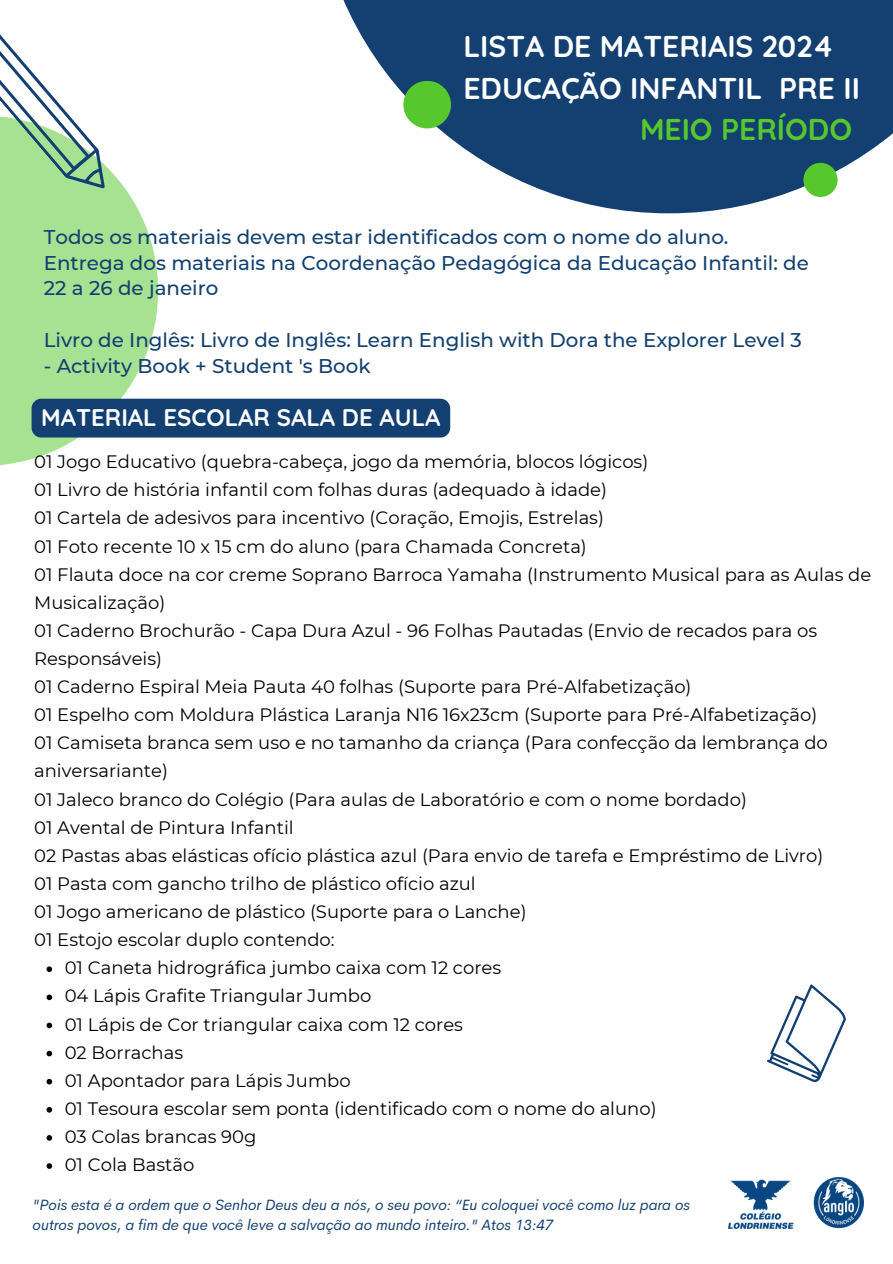
<style>
.page{position:relative;width:893px;height:1264px;background:#fff}
.page>*{position:absolute;margin:0;border:0;box-sizing:border-box;transform-origin:0 0}
.t1{font:700 30px/41.5px "Quicksand";color:#fff}
.t2{font:700 30px "Quicksand";color:#56c82e}
.t3{font:700 24px "Quicksand";color:#fff}
.t4{font:500 19.8px/25.8px "Montserrat";color:#134071}
.t5{font:18px/28px "Montserrat";color:#000}
.t6{font:italic 15px/19px "Cerebri Sans";color:#134071}
</style>
<div class="page">
<svg style="left:0;top:182px;width:158px;height:283px;background:#b3e5a2"></svg>
<svg style="left:343px;top:0;width:549px;height:213px;fill:#134071"></svg>
<div style="left:32px;top:399px;width:418px;height:38px;background:#134071;border-radius:10px"></div>
<svg style="left:0;top:34px;width:120px;height:169px"></svg>
<svg style="left:767px;top:984px;width:79px;height:98px"></svg>
<div style="left:403px;top:81px;width:48px;height:47px;background:#56c82e;border-radius:50%"></div>
<div style="left:803px;top:163px;width:34px;height:34px;background:#56c82e;border-radius:50%"></div>
<svg style="left:47px;top:966px;width:5px;height:6px"></svg>
<svg style="left:47px;top:994px;width:5px;height:6px"></svg>
<svg style="left:47px;top:1022px;width:5px;height:6px"></svg>
<svg style="left:47px;top:1050px;width:5px;height:6px"></svg>
<svg style="left:47px;top:1078px;width:5px;height:6px"></svg>
<svg style="left:47px;top:1107px;width:5px;height:5px"></svg>
<svg style="left:47px;top:1135px;width:5px;height:5px"></svg>
<svg style="left:47px;top:1163px;width:5px;height:5px"></svg>
<img style="left:728px;top:1177px;width:135px;height:51px">
<p class="t1" style="left:463px;top:25px;width:398px">LISTA DE MATERIAIS 2024<br>EDUCAÇÃO INFANTIL PRE II</p>
<p class="t2" style="left:640px;top:110px;width:213px">MEIO PERÍODO</p>
<p class="t4" style="left:44px;top:224px;width:686px">Todos os materiais devem estar identificados com o nome do aluno.</p>
<p class="t4" style="left:44px;top:249px;width:766px">Entrega dos materiais na Coordenação Pedagógica da Educação Infantil: de<br>22 a 26 de janeiro</p>
<p class="t4" style="left:44px;top:327px;width:759px">Livro de Inglês: Livro de Inglês: Learn English with Dora the Explorer Level 3</p>
<p class="t4" style="left:44px;top:353px;width:328px">- Activity Book + Student 's Book</p>
<p class="t3" style="left:41px;top:402px;width:401px">MATERIAL ESCOLAR SALA DE AULA</p>
<p class="t5" style="left:34px;top:448px;width:615px">01 Jogo Educativo (quebra-cabeça, jogo da memória, blocos lógicos)</p>
<p class="t5" style="left:34px;top:476px;width:574px">01 Livro de história infantil com folhas duras (adequado à idade)</p>
<p class="t5" style="left:34px;top:504px;width:571px">01 Cartela de adesivos para incentivo (Coração, Emojis, Estrelas)</p>
<p class="t5" style="left:34px;top:532px;width:554px">01 Foto recente 10 x 15 cm do aluno (para Chamada Concreta)</p>
<p class="t5" style="left:34px;top:560px;width:838px">01 Flauta doce na cor creme Soprano Barroca Yamaha (Instrumento Musical para as Aulas de<br>Musicalização)</p>
<p class="t5" style="left:34px;top:616px;width:784px">01 Caderno Brochurão - Capa Dura Azul - 96 Folhas Pautadas (Envio de recados para os<br>Responsáveis)</p>
<p class="t5" style="left:34px;top:672px;width:658px">01 Caderno Espiral Meia Pauta 40 folhas (Suporte para Pré-Alfabetização)</p>
<p class="t5" style="left:34px;top:700px;width:784px">01 Espelho com Moldura Plástica Laranja N16 16x23cm (Suporte para Pré-Alfabetização)</p>
<p class="t5" style="left:34px;top:729px;width:795px">01 Camiseta branca sem uso e no tamanho da criança (Para confecção da lembrança do aniversariante)</p>
<p class="t5" style="left:34px;top:785px;width:714px">01 Jaleco branco do Colégio (Para aulas de Laboratório e com o nome bordado)</p>
<p class="t5" style="left:34px;top:813px;width:261px">01 Avental de Pintura Infantil</p>
<p class="t5" style="left:34px;top:841px;width:790px">02 Pastas abas elásticas ofício plástica azul (Para envio de tarefa e Empréstimo de Livro)</p>
<p class="t5" style="left:34px;top:869px;width:443px">01 Pasta com gancho trilho de plástico ofício azul</p>
<p class="t5" style="left:34px;top:897px;width:494px">01 Jogo americano de plástico (Suporte para o Lanche)</p>
<p class="t5" style="left:34px;top:925px;width:302px">01 Estojo escolar duplo contendo:</p>
<p class="t5" style="left:65px;top:953px;width:438px">01 Caneta hidrográfica jumbo caixa com 12 cores</p>
<p class="t5" style="left:65px;top:981px;width:308px">04 Lápis Grafite Triangular Jumbo</p>
<p class="t5" style="left:65px;top:1010px;width:400px">01 Lápis de Cor triangular caixa com 12 cores</p>
<p class="t5" style="left:65px;top:1038px;width:120px">02 Borrachas</p>
<p class="t5" style="left:65px;top:1066px;width:287px">01 Apontador para Lápis Jumbo</p>
<p class="t5" style="left:65px;top:1094px;width:593px">01 Tesoura escolar sem ponta (identificado com o nome do aluno)</p>
<p class="t5" style="left:65px;top:1122px;width:193px">03 Colas brancas 90g</p>
<p class="t5" style="left:65px;top:1150px;width:131px">01 Cola Bastão</p>
<p class="t6" style="left:33px;top:1195px;width:659px">"Pois esta é a ordem que o Senhor Deus deu a nós, o seu povo: “Eu coloquei você como luz para os outros povos, a fim de que você leve a salvação ao mundo inteiro." Atos 13:47</p>
</div>
